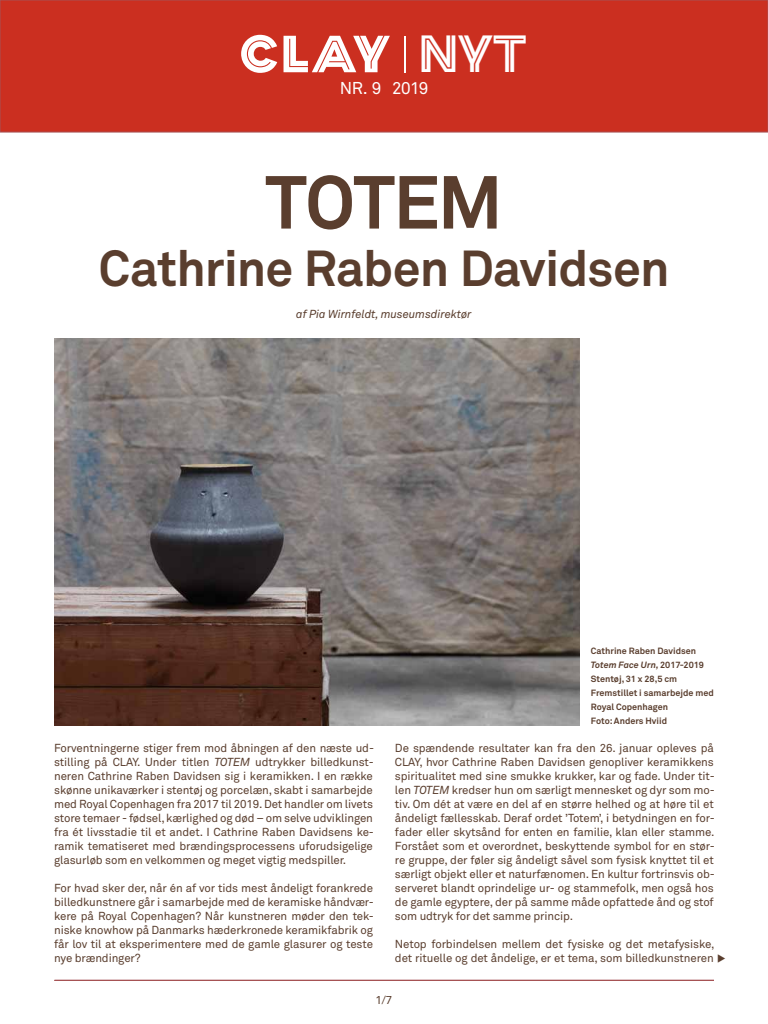
<style>
.page{position:relative;width:768px;height:1024px;background:#fff}
.page>*{position:absolute;margin:0;border:0;box-sizing:border-box;transform-origin:0 0}
.t1{font:700 74px "Akkurat";letter-spacing:-.02em;color:#5a3e2e}
.t2{font:700 50px "Akkurat";letter-spacing:-.015em;color:#5a3e2e}
.t3{font:48.8px "Clay";color:#fff}
.t4{font:17px "Akkurat";letter-spacing:-.03em;color:#fff}
.t5{font:11.5px/14px "Akkurat";letter-spacing:-.01em;color:#5a3e2e;text-align:justify}
.t6{font:italic 11.5px "Akkurat";letter-spacing:-.01em;color:#5a3e2e}
.t7{font:700 9px/14px "Akkurat";color:#5a3e2e}
.s1{font-style:italic}
</style>
<div class="page">
<div style="left:0;top:0;width:768px;height:133px;background:#cb2f20;border:1px solid #a65254"></div>
<svg style="left:241px;top:35px;width:149px;height:38px"></svg>
<hr style="left:405px;top:36px;width:1px;height:36px;background:#fff">
<hr style="left:54px;top:980px;width:660px;height:1px;background:#a65254">
<img style="left:55px;top:339px;width:525px;height:386px">
<h3 class="t3" style="left:418px;top:23px;width:110px">NYT</h3>
<h3 class="t4" style="left:340px;top:78px;width:90px">NR. 9 2019</h3>
<h1 class="t1" style="left:265px;top:156px;width:239px">TOTEM</h1>
<h2 class="t2" style="left:99px;top:237px;width:572px">Cathrine Raben Davidsen</h2>
<p class="t6" style="left:296px;top:307px;width:177px">af Pia Wirnfeldt, museumsdirektør</p>
<p class="t5" style="left:54px;top:741px;width:321px">Forventningerne stiger frem mod åbningen af den næste ud&shy;stilling på CLAY. Under titlen <span class="s1">TOTEM</span> udtrykker billedkunst&shy;neren Cathrine Raben Davidsen sig i keramikken. I en række skønne unikaværker i stentøj og porcelæn, skabt i samarbejde med Royal Copenhagen fra 2017 til 2019. Det handler om livets store temaer - fødsel, kærlighed og død – om selve udviklingen fra ét livsstadie til et andet. I Cathrine Raben Davidsens ke&shy;ramik tematiseret med brændingsprocessens uforudsigelige glasurløb som en velkommen og meget vigtig medspiller.</p>
<p class="t5" style="left:54px;top:881px;width:321px">For hvad sker der, når én af vor tids mest åndeligt forankrede billedkunstnere går i samarbejde med de keramiske håndvær&shy;kere på Royal Copenhagen? Når kunstneren møder den tek&shy;niske knowhow på Danmarks hæderkronede keramikfabrik og får lov til at eksperimentere med de gamle glasurer og teste nye brændinger?</p>
<p class="t7" style="left:591px;top:644px;width:124px">Cathrine Raben Davidsen<br><span class="s1">Totem Face Urn,</span> 2017-2019<br>Stentøj, 31 x 28,5 cm<br>Fremstillet i samarbejde med<br>Royal Copenhagen<br>Foto: Anders Hviid</p>
<p class="t5" style="left:395px;top:741px;width:321px">De spændende resultater kan fra den 26. januar opleves på CLAY, hvor Cathrine Raben Davidsen genopliver keramikkens spiritualitet med sine smukke krukker, kar og fade. Under tit&shy;len <span class="s1">TOTEM</span> kredser hun om særligt mennesket og dyr som mo&shy;tiv. Om dét at være en del af en større helhed og at høre til et åndeligt fællesskab. Deraf ordet ’Totem’, i betydningen en for&shy;fader eller skytsånd for enten en familie, klan eller stamme.<br>Forstået som et overordnet, beskyttende symbol for en stør&shy;re gruppe, der føler sig åndeligt såvel som fysisk knyttet til et særligt objekt eller et naturfænomen. En kultur fortrinsvis ob&shy;serveret blandt oprindelige ur- og stammefolk, men også hos de gamle egyptere, der på samme måde opfattede ånd og stof som udtryk for det samme princip.</p>
<p class="t5" style="left:395px;top:937px;width:321px">Netop forbindelsen mellem det fysiske og det metafysiske, det rituelle og det åndelige, er et tema, som billedkunstneren</p>
<p class="t5" style="left:376px;top:993px;width:18px">1/7</p>
</div>
